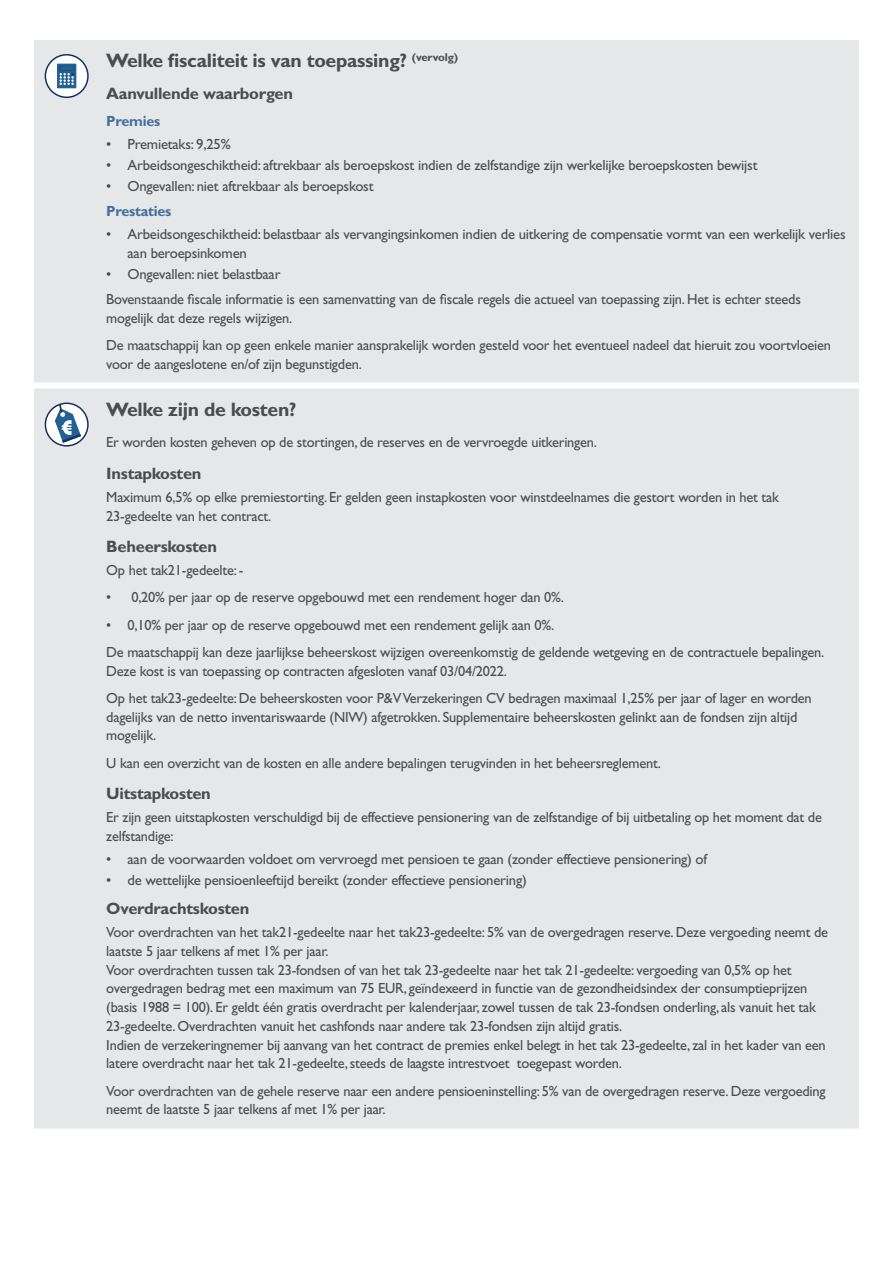
<style>
.page{position:relative;width:893px;height:1263px;background:#fff}
.page>*{position:absolute;margin:0;border:0;box-sizing:border-box;transform-origin:0 0}
.Hoofdtitel{font:700 19.5px "Gill Sans Std";letter-spacing:-.015em;color:#4b4c4d}
.Tussentitel{font:700 16.5px "Gill Sans Std";letter-spacing:-.015em;color:#4b4c4d}
.Broodtekst{font:700 16.5px "Gill Sans Std";letter-spacing:-.015em;color:#4b4c4d}
.Broodtekst-2{font:14.7px/18.8px "Gill Sans Std";letter-spacing:-.015em;color:#4b4c4d}
.Broodtekst-3{font:700 14.7px "Gill Sans Std";letter-spacing:-.015em;color:#456f9d}
</style>
<div class="page">
<div style="left:34px;top:40px;width:825px;height:1088px;background:#e6e7e9"></div>
<div style="left:34px;top:382px;width:68px;height:6px;background:#fff"></div>
<div style="left:102px;top:382px;width:757px;height:6px;background:#fff"></div>
<svg style="left:45px;top:54px;width:44px;height:44px"></svg>
<svg style="left:45px;top:402px;width:44px;height:45px"></svg>
<p class="Hoofdtitel" style="left:106px;top:49px;width:353px">Welke fiscaliteit is van toepassing? <sup>(vervolg)</sup></p>
<p class="Broodtekst" style="left:106px;top:84px;width:188px">Aanvullende waarborgen</p>
<p class="Broodtekst-3" style="left:106px;top:112px;width:56px">Premies</p>
<p class="Broodtekst-2" style="left:106px;top:135px;width:126px">• Premietaks: 9,25%</p>
<p class="Broodtekst-2" style="left:106px;top:156px;width:653px">• Arbeidsongeschiktheid: aftrekbaar als beroepskost indien de zelfstandige zijn werkelijke beroepskosten bewijst</p>
<p class="Broodtekst-2" style="left:106px;top:177px;width:269px">• Ongevallen: niet aftrekbaar als beroepskost</p>
<p class="Broodtekst-3" style="left:106px;top:202px;width:67px">Prestaties</p>
<p class="Broodtekst-2" style="left:128px;top:225px;width:720px;text-indent:-21px">• Arbeidsongeschiktheid: belastbaar als vervangingsinkomen indien de uitkering de compensatie vormt van een werkelijk verlies aan beroepsinkomen</p>
<p class="Broodtekst-2" style="left:106px;top:264px;width:176px">• Ongevallen: niet belastbaar</p>
<p class="Broodtekst-2" style="left:106px;top:289px;width:696px">Bovenstaande fiscale informatie is een samenvatting van de fiscale regels die actueel van toepassing zijn. Het is echter steeds mogelijk dat deze regels wijzigen.</p>
<p class="Broodtekst-2" style="left:106px;top:335px;width:726px">De maatschappij kan op geen enkele manier aansprakelijk worden gesteld voor het eventueel nadeel dat hieruit zou voortvloeien voor de aangeslotene en/of zijn begunstigden.</p>
<p class="Hoofdtitel" style="left:106px;top:398px;width:192px">Welke zijn de kosten?</p>
<p class="Broodtekst-2" style="left:106px;top:433px;width:492px">Er worden kosten geheven op de stortingen, de reserves en de vervroegde uitkeringen.</p>
<p class="Tussentitel" style="left:106px;top:463px;width:97px">Instapkosten</p>
<p class="Broodtekst-2" style="left:106px;top:488px;width:674px">Maximum 6,5% op elke premiestorting. Er gelden geen instapkosten voor winstdeelnames die gestort worden in het tak<br>23-gedeelte van het contract.</p>
<p class="Tussentitel" style="left:106px;top:537px;width:112px">Beheerskosten</p>
<p class="Broodtekst-2" style="left:106px;top:561px;width:139px">Op het tak21-gedeelte: -</p>
<p class="Broodtekst-2" style="left:106px;top:588px;width:459px">• 0,20% per jaar op de reserve opgebouwd met een rendement hoger dan 0%.</p>
<p class="Broodtekst-2" style="left:106px;top:615px;width:449px">• 0,10% per jaar op de reserve opgebouwd met een rendement gelijk aan 0%.</p>
<p class="Broodtekst-2" style="left:106px;top:643px;width:719px">De maatschappij kan deze jaarlijkse beheerskost wijzigen overeenkomstig de geldende wetgeving en de contractuele bepalingen.<br>Deze kost is van toepassing op contracten afgesloten vanaf 03/04/2022.</p>
<p class="Broodtekst-2" style="left:106px;top:689px;width:707px">Op het tak23-gedeelte: De beheerskosten voor P&amp;V Verzekeringen CV bedragen maximaal 1,25% per jaar of lager en worden dagelijks van de netto inventariswaarde (NIW) afgetrokken. Supplementaire beheerskosten gelinkt aan de fondsen zijn altijd mogelijk.</p>
<p class="Broodtekst-2" style="left:106px;top:753px;width:556px">U kan een overzicht van de kosten en alle andere bepalingen terugvinden in het beheersreglement.</p>
<p class="Tussentitel" style="left:106px;top:784px;width:106px">Uitstapkosten</p>
<p class="Broodtekst-2" style="left:106px;top:808px;width:717px">Er zijn geen uitstapkosten verschuldigd bij de effectieve pensionering van de zelfstandige of bij uitbetaling op het moment dat de zelfstandige:</p>
<p class="Broodtekst-2" style="left:106px;top:850px;width:602px">• aan de voorwaarden voldoet om vervroegd met pensioen te gaan (zonder effectieve pensionering) of</p>
<p class="Broodtekst-2" style="left:106px;top:870px;width:422px">• de wettelijke pensioenleeftijd bereikt (zonder effectieve pensionering)</p>
<p class="Tussentitel" style="left:106px;top:899px;width:145px">Overdrachtskosten</p>
<p class="Broodtekst-2" style="left:106px;top:923px;width:723px">Voor overdrachten van het tak21-gedeelte naar het tak23-gedeelte: 5% van de overgedragen reserve. Deze vergoeding neemt de laatste 5 jaar telkens af met 1% per jaar.<br>Voor overdrachten tussen tak 23-fondsen of van het tak 23-gedeelte naar het tak 21-gedeelte: vergoeding van 0,5% op het overgedragen bedrag met een maximum van 75 EUR, geïndexeerd in functie van de gezondheidsindex der consumptieprijzen (basis 1988 = 100). Er geldt één gratis overdracht per kalenderjaar, zowel tussen de tak 23-fondsen onderling, als vanuit het tak 23-gedeelte. Overdrachten vanuit het cashfonds naar andere tak 23-fondsen zijn altijd gratis.<br>Indien de verzekeringnemer bij aanvang van het contract de premies enkel belegt in het tak 23-gedeelte, zal in het kader van een latere overdracht naar het tak 21-gedeelte, steeds de laagste intrestvoet toegepast worden.</p>
<p class="Broodtekst-2" style="left:106px;top:1081px;width:721px">Voor overdrachten van de gehele reserve naar een andere pensioeninstelling: 5% van de overgedragen reserve. Deze vergoeding neemt de laatste 5 jaar telkens af met 1% per jaar.</p>
</div>
